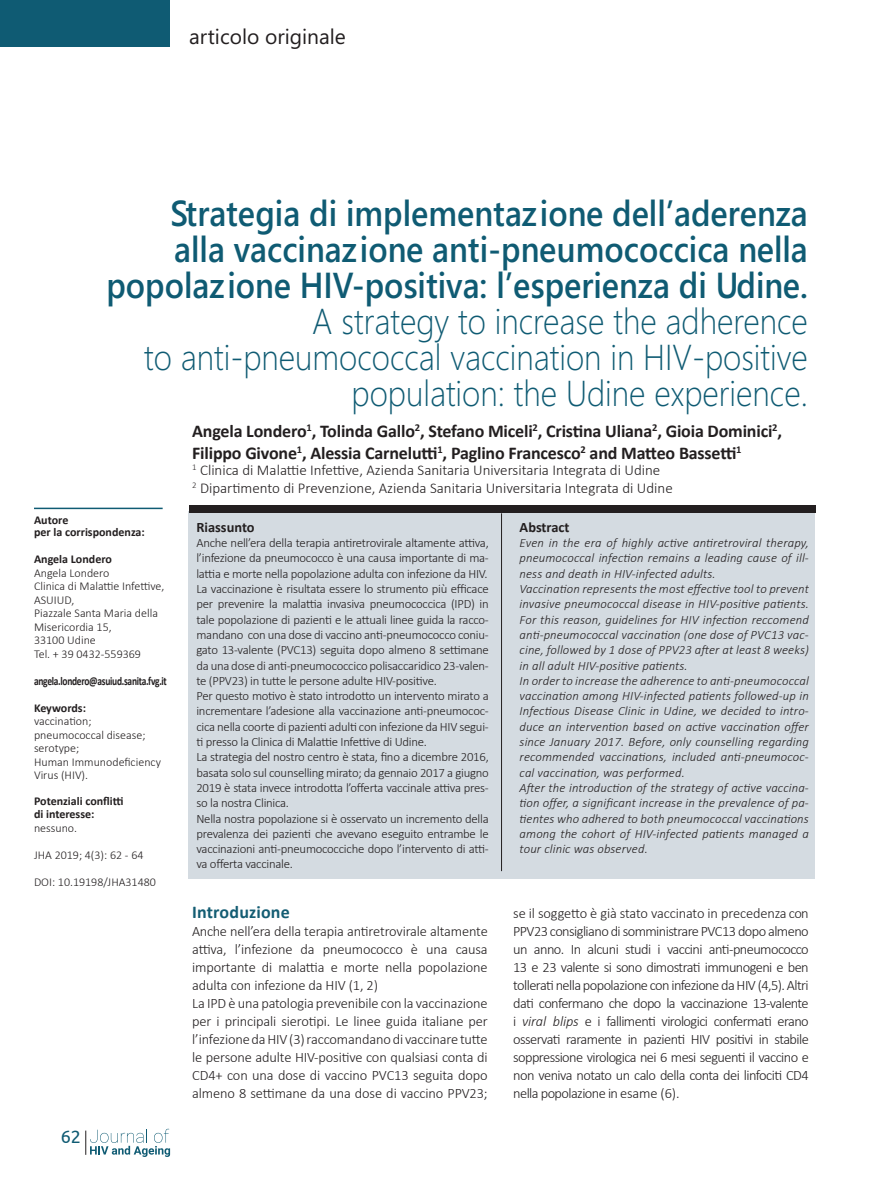
<style>
.page{position:relative;width:893px;height:1191px;background:#fff}
.page>*{position:absolute;margin:0;border:0;box-sizing:border-box;transform-origin:0 0}
.t1{font:600 36px "Segoe WP";color:#0f5b73;scale:.9 1}
.t2{font:300 36px "Segoe WP";color:#0f5b73;scale:.9 1}
.t3{font:21px "Segoe WP";color:#231f20}
.t4{font:700 18px/21.6px "Calibri";letter-spacing:-.01em;color:#231f20}
.t5{font:700 18px "Calibri";letter-spacing:.01em;color:#145d73}
.t6{font:18px "Ubuntu";color:#0f5b73}
.t7{font:300 15px "Calibri";color:#231f20}
.t8{font:300 14.4px/18px "Calibri";letter-spacing:-.01em;color:#231f20;text-align:justify}
.t9{font:700 14.4px "Calibri";color:#231f20}
.t10{font:300 12.75px/15.3px "Calibri";letter-spacing:-.02em;color:#231f20;text-align:justify}
.t11{font:italic 300 12.75px/15.3px "Calibri";letter-spacing:.01em;color:#231f20;text-align:justify}
.t12{font:300 12px/13.5px "Calibri";color:#231f20}
.t13{font:700 12px "Calibri";color:#231f20}
.t14{font:700 12px "Calibri";letter-spacing:-.03em;color:#231f20;scale:.79 1}
.s1{font-style:italic}
</style>
<div class="page">
<div style="left:0;top:0;width:170px;height:47px;background:#0f5b73"></div>
<svg style="left:85px;top:1128px;width:85px;height:29px"></svg>
<div style="left:189px;top:512px;width:626px;height:366px;background:#d4dbe1"></div>
<hr style="left:501px;top:513px;width:1px;height:358px;background:#231f20">
<div style="left:189px;top:505px;width:626px;height:8px;background:#231f20"></div>
<hr style="left:34px;top:507px;width:129px;height:2px;background:#0f5b73">
<p class="t3" style="left:189px;top:22px;width:158px">articolo originale</p>
<p class="t1" style="left:171px;top:189px;width:710px">Strategia di implementazione dell’aderenza</p>
<p class="t1" style="left:174px;top:225px;width:705px">alla vaccinazione anti-pneumococcica nella</p>
<p class="t1" style="left:106px;top:261px;width:781px">popolazione HIV-positiva: l’esperienza di Udine.</p>
<p class="t2" style="left:312px;top:297px;width:552px">A strategy to increase the adherence</p>
<p class="t2" style="left:144px;top:333px;width:739px">to anti-pneumococcal vaccination in HIV-positive</p>
<p class="t2" style="left:352px;top:369px;width:509px">population: the Udine experience.</p>
<p class="t13" style="left:34px;top:512px;width:36px">Autore</p>
<p class="t13" style="left:34px;top:524px;width:112px">per la corrispondenza:</p>
<p class="t13" style="left:34px;top:551px;width:79px">Angela Londero</p>
<p class="t12" style="left:34px;top:565px;width:77px">Angela Londero</p>
<p class="t12" style="left:34px;top:579px;width:132px">Clinica di Malattie Infettive,<br>ASUIUD,</p>
<p class="t12" style="left:34px;top:606px;width:125px">Piazzale Santa Maria della<br>Misericordia 15,</p>
<p class="t12" style="left:34px;top:633px;width:63px">33100 Udine</p>
<p class="t12" style="left:34px;top:646px;width:109px">Tel. + 39 0432-559369</p>
<p class="t14" style="left:34px;top:673px;width:170px">angela.londero@asuiud.sanita.fvg.it</p>
<p class="t13" style="left:34px;top:700px;width:53px">Keywords:</p>
<p class="t12" style="left:34px;top:714px;width:59px">vaccination;</p>
<p class="t12" style="left:34px;top:727px;width:113px">pneumococcal disease; serotype;</p>
<p class="t12" style="left:34px;top:754px;width:128px">Human Immunodeficiency<br>Virus (HIV).</p>
<p class="t13" style="left:34px;top:793px;width:91px">Potenziali conflitti</p>
<p class="t13" style="left:34px;top:806px;width:62px">di interesse:</p>
<p class="t12" style="left:34px;top:820px;width:45px">nessuno.</p>
<p class="t12" style="left:34px;top:847px;width:111px">JHA 2019; 4(3): 62 - 64</p>
<p class="t12" style="left:34px;top:874px;width:123px">DOI: 10.19198/JHA31480</p>
<h3 class="t6" style="left:61px;top:1125px;width:22px">62</h3>
<p class="t4" style="left:192px;top:421px;width:591px">Angela Londero<sup>1</sup>, Tolinda Gallo<sup>2</sup>, Stefano Miceli<sup>2</sup>, Cristina Uliana<sup>2</sup>, Gioia Dominici<sup>2</sup>,<br>Filippo Givone<sup>1</sup>, Alessia Carnelutti<sup>1</sup>, Paglino Francesco<sup>2</sup> and Matteo Bassetti<sup>1</sup></p>
<p class="t7" style="left:192px;top:461px;width:470px"><sup>1</sup> Clinica di Malattie Infettive, Azienda Sanitaria Universitaria Integrata di Udine</p>
<p class="t7" style="left:192px;top:479px;width:482px"><sup>2</sup> Dipartimento di Prevenzione, Azienda Sanitaria Universitaria Integrata di Udine</p>
<p class="t9" style="left:196px;top:518px;width:60px">Riassunto</p>
<p class="t10" style="left:196px;top:534px;width:294px">Anche nell’era della terapia antiretrovirale altamente attiva, l’infezione da pneumococco è una causa importante di ma&shy;lattia e morte nella popolazione adulta con infezione da HIV.</p>
<p class="t10" style="left:196px;top:580px;width:294px">La vaccinazione è risultata essere lo strumento più efficace per prevenire la malattia invasiva pneumococcica (IPD) in tale popolazione di pazienti e le attuali linee guida la racco&shy;mandano con una dose di vaccino anti-pneumococco coniu&shy;gato 13-valente (PVC13) seguita dopo almeno 8 settimane da una dose di anti-pneumococcico polisaccaridico 23-valen&shy;te (PPV23) in tutte le persone adulte HIV-positive.</p>
<p class="t10" style="left:196px;top:687px;width:294px">Per questo motivo è stato introdotto un intervento mirato a incrementare l’adesione alla vaccinazione anti-pneumococ&shy;cica nella coorte di pazienti adulti con infezione da HIV segui&shy;ti presso la Clinica di Malattie Infettive di Udine.</p>
<p class="t10" style="left:196px;top:749px;width:294px">La strategia del nostro centro è stata, fino a dicembre 2016, basata solo sul counselling mirato; da gennaio 2017 a giugno 2019 è stata invece introdotta l’offerta vaccinale attiva pres&shy;so la nostra Clinica.</p>
<p class="t10" style="left:196px;top:810px;width:294px">Nella nostra popolazione si è osservato un incremento della prevalenza dei pazienti che avevano eseguito entrambe le vaccinazioni anti-pneumococciche dopo l’intervento di atti&shy;va offerta vaccinale.</p>
<p class="t5" style="left:192px;top:901px;width:99px">Introduzione</p>
<p class="t8" style="left:192px;top:922px;width:297px">Anche nell’era della terapia antiretrovirale altamente attiva, l’infezione da pneumococco è una causa importante di malattia e morte nella popolazione adulta con infezione da HIV (1, 2)</p>
<p class="t8" style="left:192px;top:994px;width:297px">La IPD è una patologia prevenibile con la vaccinazione per i principali sierotipi. Le linee guida italiane per l’infezione da HIV (3) raccomandano di vaccinare tutte le persone adulte HIV-positive con qualsiasi conta di CD4+ con una dose di vaccino PVC13 seguita dopo almeno 8 settimane da una dose di vaccino PPV23;</p>
<p class="t9" style="left:520px;top:518px;width:51px">Abstract</p>
<p class="t11" style="left:520px;top:535px;width:291px">Even in the era of highly active antiretroviral therapy, pneumococcal infection remains a leading cause of ill&shy;ness and death in HIV-infected adults.</p>
<p class="t11" style="left:520px;top:581px;width:291px">Vaccination represents the most effective tool to prevent invasive pneumococcal disease in HIV-positive patients.<br>For this reason, guidelines for HIV infection reccomend anti-pneumococcal vaccination (one dose of PVC13 vac&shy;cine, followed by 1 dose of PPV23 after at least 8 weeks) in all adult HIV-positive patients.</p>
<p class="t11" style="left:520px;top:673px;width:291px">In order to increase the adherence to anti-pneumococcal vaccination among HIV-infected patients followed-up in Infectious Disease Clinic in Udine, we decided to intro&shy;duce an intervention based on active vaccination offer since January 2017. Before, only counselling regarding recommended vaccinations, included anti-pneumococ&shy;cal vaccination, was performed.</p>
<p class="t11" style="left:520px;top:780px;width:291px">After the introduction of the strategy of active vaccina&shy;tion offer, a significant increase in the prevalence of pa&shy;tientes who adhered to both pneumococcal vaccinations among the cohort of HIV-infected patients managed a tour clinic was observed.</p>
<p class="t8" style="left:513px;top:904px;width:297px">se il soggetto è già stato vaccinato in precedenza con PPV23 consigliano di somministrare PVC13 dopo almeno un anno. In alcuni studi i vaccini anti-pneumococco 13 e 23 valente si sono dimostrati immunogeni e ben tollerati nella popolazione con infezione da HIV (4,5). Altri dati confermano che dopo la vaccinazione 13-valente i <span class="s1">viral blips</span> e i fallimenti virologici confermati erano osservati raramente in pazienti HIV positivi in stabile soppressione virologica nei 6 mesi seguenti il vaccino e non veniva notato un calo della conta dei linfociti CD4 nella popolazione in esame (6).</p>
</div>
